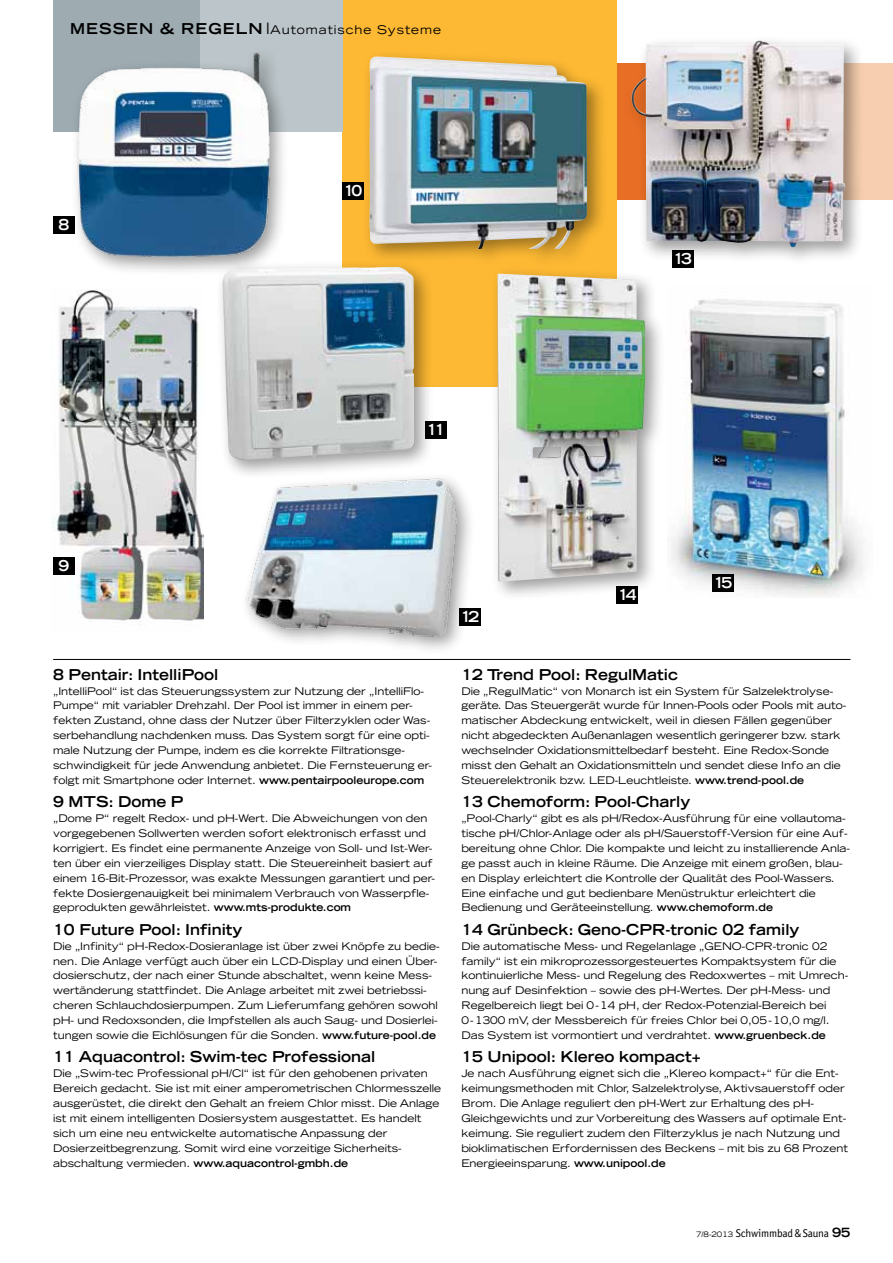
<style>
.page{position:relative;width:893px;height:1263px;background:#fff}
.page>*{position:absolute;margin:0;border:0;box-sizing:border-box;transform-origin:0 0}
.t1{font:700 expanded 15px "Trade Gothic LH";color:#000}
.t2{font:700 expanded 15px "Trade Gothic LH";letter-spacing:-.2em;color:#fff}
.t3{font:expanded 12px "Trade Gothic LH";letter-spacing:.075em;color:#000}
.t4{font:11.25px "Officina Sans";letter-spacing:-.015em;color:#000}
.t5{font:expanded 10.5px/14.9px "Trade Gothic LH";color:#000}
.s1{font-weight:700;font-size:15px}
.s2{font-weight:700}
.s3{font-family:"Trade Gothic LH";font-stretch:expanded;font-size:7.5px}
.s4{font-family:"Trade Gothic LH";font-weight:700;font-stretch:expanded;font-size:12.75px}
</style>
<div class="page">
<div style="left:761px;top:64px;width:132px;height:136px;background:#f7ceaf"></div>
<div style="left:617px;top:64px;width:144px;height:136px;background:#e86e25"></div>
<div style="left:342px;top:0;width:275px;height:387px;background:#fdb933"></div>
<div style="left:200px;top:0;width:142px;height:132px;background:#bcc5c9"></div>
<div style="left:53px;top:0;width:147px;height:132px;background:#9eacb2"></div>
<hr style="left:53px;top:659px;width:797px;height:1px;background:#000">
<div style="left:215px;top:259px;width:220px;height:221px;background:#000;opacity:.4"></div>
<img style="left:222px;top:267px;width:192px;height:193px">
<div style="left:490px;top:266px;width:176px;height:336px;background:#000;opacity:.4"></div>
<img style="left:497px;top:274px;width:148px;height:308px">
<div style="left:624px;top:33px;width:241px;height:234px;background:#000;opacity:.4"></div>
<img style="left:629px;top:40px;width:216px;height:207px">
<div style="left:362px;top:49px;width:246px;height:220px;background:#000;opacity:.4"></div>
<img style="left:369px;top:57px;width:218px;height:192px">
<div style="left:51px;top:285px;width:166px;height:349px;background:#fff"></div>
<img style="left:51px;top:289px;width:152px;height:333px">
<img style="left:671px;top:299px;width:193px;height:297px">
<div style="left:71px;top:45px;width:218px;height:232px;background:#000;opacity:.4"></div>
<img style="left:53px;top:45px;width:234px;height:227px">
<img style="left:238px;top:472px;width:243px;height:177px">
<div style="left:53px;top:557px;width:21px;height:17px;background:#000"></div>
<div style="left:342px;top:183px;width:22px;height:17px;background:#000"></div>
<div style="left:425px;top:421px;width:21px;height:17px;background:#000"></div>
<div style="left:672px;top:251px;width:21px;height:17px;background:#000"></div>
<div style="left:712px;top:574px;width:21px;height:17px;background:#000"></div>
<div style="left:617px;top:587px;width:21px;height:17px;background:#000"></div>
<div style="left:459px;top:608px;width:21px;height:17px;background:#000"></div>
<div style="left:53px;top:217px;width:21px;height:17px;background:#000"></div>
<p class="t3" style="left:70px;top:22px;width:372px"><span class="s1">Messen &amp; Regeln</span> ❘Automatische Systeme</p>
<h1 class="t2" style="left:58px;top:215px;width:12px">8</h1>
<h1 class="t2" style="left:344px;top:181px;width:20px">10</h1>
<h1 class="t2" style="left:673px;top:249px;width:20px">13</h1>
<h1 class="t2" style="left:426px;top:419px;width:20px">11</h1>
<h1 class="t2" style="left:58px;top:555px;width:12px">9</h1>
<h1 class="t1" style="left:53px;top:664px;width:167px">8 Pentair: IntelliPool</h1>
<p class="t5" style="left:53px;top:683px;width:380px">„IntelliPool“ ist das Steuerungssystem zur Nutzung der „IntelliFlo-Pumpe“ mit variabler Drehzahl. Der Pool ist immer in einem per&shy;fekten Zustand, ohne dass der Nutzer über Filterzyklen oder Was&shy;serbehandlung nachdenken muss. Das System sorgt für eine opti&shy;male Nutzung der Pumpe, indem es die korrekte Filtrationsge&shy;schwindigkeit für jede Anwendung anbietet. Die Fernsteuerung er&shy;folgt mit Smartphone oder Internet. <span class="s2">www.pentairpooleurope.com</span></p>
<h1 class="t1" style="left:53px;top:792px;width:132px">9 MTS: Dome P</h1>
<p class="t5" style="left:53px;top:811px;width:383px">„Dome P“ regelt Redox- und pH-Wert. Die Abweichungen von den vorgegebenen Sollwerten werden sofort elektronisch erfasst und korrigiert. Es findet eine permanente Anzeige von Soll- und Ist-Wer&shy;ten über ein vierzeiliges Display statt. Die Steuereinheit basiert auf einem 16-Bit-Prozessor, was exakte Messungen garantiert und per&shy;fekte Dosiergenauigkeit bei minimalem Verbrauch von Wasserpfle&shy;geprodukten gewährleistet. <span class="s2">www.mts-produkte.com</span></p>
<h1 class="t1" style="left:53px;top:920px;width:191px">10 Future Pool: Infinity</h1>
<p class="t5" style="left:53px;top:938px;width:388px">Die „Infinity“ pH-Redox-Dosieranlage ist über zwei Knöpfe zu bedie&shy;nen. Die Anlage verfügt auch über ein LCD-Display und einen Über&shy;dosierschutz, der nach einer Stunde abschaltet, wenn keine Mess&shy;wertänderung stattfindet. Die Anlage arbeitet mit zwei betriebssi&shy;cheren Schlauchdosierpumpen. Zum Lieferumfang gehören sowohl pH- und Redoxsonden, die Impfstellen als auch Saug- und Dosierlei&shy;tungen sowie die Eichlösungen für die Sonden. <span class="s2">www.future-pool.de</span></p>
<h1 class="t1" style="left:53px;top:1047px;width:324px">11 Aquacontrol: Swim-tec Professional</h1>
<p class="t5" style="left:53px;top:1066px;width:390px">Die „Swim-tec Professional pH/Cl“ ist für den gehobenen privaten Bereich gedacht. Sie ist mit einer amperometrischen Chlormesszelle ausgerüstet, die direkt den Gehalt an freiem Chlor misst. Die Anlage ist mit einem intelligenten Dosiersystem ausgestattet. Es handelt sich um eine neu entwickelte automatische Anpassung der Dosierzeitbegrenzung. Somit wird eine vorzeitige Sicherheits&shy;abschaltung vermieden. <span class="s2">www.aquacontrol-gmbh.de</span></p>
<h1 class="t2" style="left:461px;top:606px;width:20px">12</h1>
<h1 class="t2" style="left:618px;top:585px;width:20px">14</h1>
<h1 class="t2" style="left:714px;top:572px;width:20px">15</h1>
<h1 class="t1" style="left:461px;top:664px;width:218px">12 Trend Pool: RegulMatic</h1>
<p class="t5" style="left:461px;top:683px;width:386px">Die „RegulMatic“ von Monarch ist ein System für Salzelektrolyse&shy;geräte. Das Steuergerät wurde für Innen-Pools oder Pools mit auto&shy;matischer Abdeckung entwickelt, weil in diesen Fällen gegenüber nicht abgedeckten Außenanlagen wesentlich geringerer bzw. stark wechselnder Oxidationsmittelbedarf besteht. Eine Redox-Sonde misst den Gehalt an Oxidationsmitteln und sendet diese Info an die Steuerelektronik bzw. LED-Leuchtleiste. <span class="s2">www.trend-pool.de</span></p>
<h1 class="t1" style="left:461px;top:792px;width:231px">13 Chemoform: Pool-Charly</h1>
<p class="t5" style="left:461px;top:811px;width:390px">„Pool-Charly“ gibt es als pH/Redox-Ausführung für eine vollautoma&shy;tische pH/Chlor-Anlage oder als pH/Sauerstoff-Version für eine Auf&shy;bereitung ohne Chlor. Die kompakte und leicht zu installierende Anla&shy;ge passt auch in kleine Räume. Die Anzeige mit einem großen, blau&shy;en Display erleichtert die Kontrolle der Qualität des Pool-Wassers.<br>Eine einfache und gut bedienbare Menüstruktur erleichtert die Bedienung und Geräteeinstellung. <span class="s2">www.chemoform.de</span></p>
<h1 class="t1" style="left:461px;top:920px;width:340px">14 Grünbeck: Geno-CPR-tronic 02 family</h1>
<p class="t5" style="left:461px;top:938px;width:388px">Die automatische Mess- und Regelanlage „GENO-CPR-tronic 02 family“ ist ein mikroprozessorgesteuertes Kompaktsystem für die kontinuierliche Mess- und Regelung des Redoxwertes – mit Umrech&shy;nung auf Desinfektion – sowie des pH-Wertes. Der pH-Mess- und Regelbereich liegt bei 0-14 pH, der Redox-Potenzial-Bereich bei 0-1300 mV, der Messbereich für freies Chlor bei 0,05-10,0 mg/l.<br>Das System ist vormontiert und verdrahtet. <span class="s2">www.gruenbeck.de</span></p>
<h1 class="t1" style="left:461px;top:1047px;width:241px">15 Unipool: Klereo kompact+</h1>
<p class="t5" style="left:461px;top:1066px;width:388px">Je nach Ausführung eignet sich die „Klereo kompact+“ für die Ent&shy;keimungsmethoden mit Chlor, Salzelektrolyse, Aktivsauerstoff oder Brom. Die Anlage reguliert den pH-Wert zur Erhaltung des pH-Gleichgewichts und zur Vorbereitung des Wassers auf optimale Ent&shy;keimung. Sie reguliert zudem den Filterzyklus je nach Nutzung und bioklimatischen Erfordernissen des Beckens – mit bis zu 68 Prozent Energieeinsparung. <span class="s2">www.unipool.de</span></p>
<p class="t4" style="left:696px;top:1227px;width:156px"><span class="s3">7/8-2013</span> Schwimmbad &amp; Sauna <span class="s4">95</span></p>
</div>
